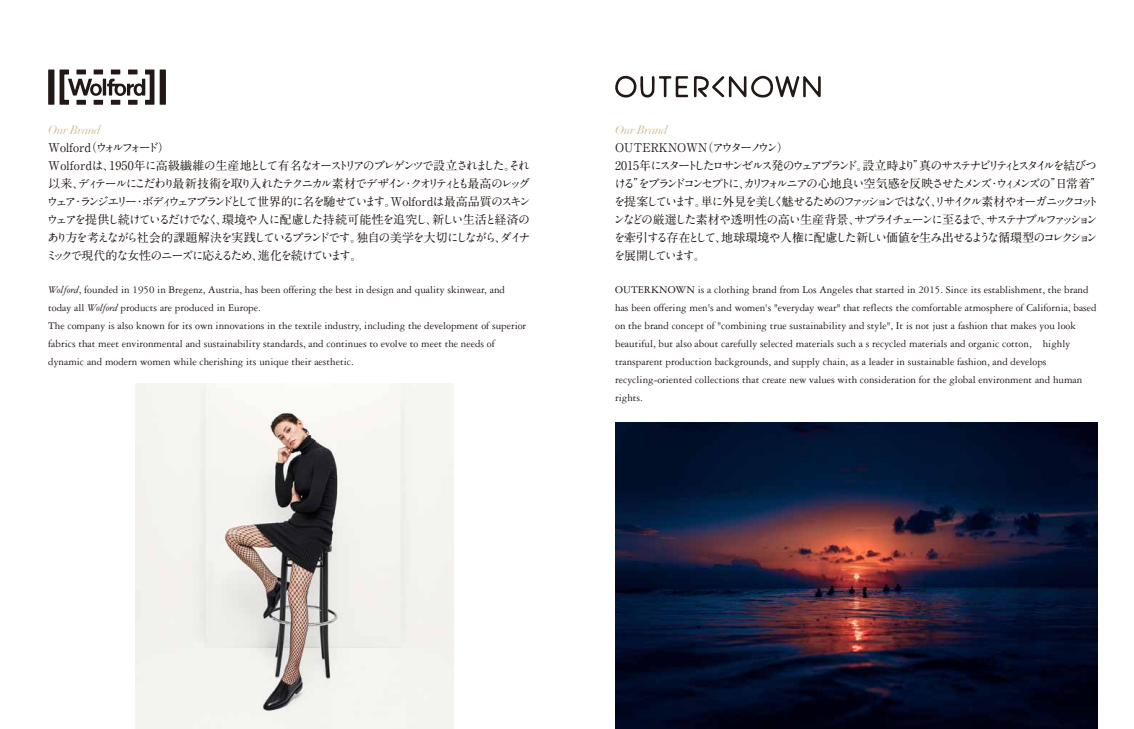
<style>
.page{position:relative;width:1134px;height:729px;background:#fff}
.page>*{position:absolute;margin:0;border:0;box-sizing:border-box;transform-origin:0 0}
.t1{font:700 12px/18px "A1 Mincho Std";letter-spacing:-.14em;color:#221815}
.t2{font:700 12px/18px "A1 Mincho Std";letter-spacing:-.16em;color:#221815}
.t3{font:italic 12px "Didot LT Pro";letter-spacing:-.03em;color:#d4b686}
.t4{font:11px/18px "Garamond 3 LT Std";color:#221815}
.s1{font-style:italic}
</style>
<div class="page">
<img style="left:615px;top:423px;width:483px;height:306px">
<img style="left:136px;top:383px;width:317px;height:346px">
<div style="left:160px;top:69px;width:6px;height:36px;background:#221815"></div>
<div style="left:48px;top:69px;width:6px;height:36px;background:#221815"></div>
<svg style="left:60px;top:69px;width:94px;height:36px"></svg>
<svg style="left:615px;top:75px;width:73px;height:23px"></svg>
<svg style="left:694px;top:75px;width:127px;height:22px"></svg>
<p class="t3" style="left:48px;top:122px;width:54px">Our Brand</p>
<p class="t1" style="left:45px;top:136px;width:487px">Wolford（ウォルフォード）<br>Wolfordは、1950年に高級繊維の生産地として有名なオーストリアのブレゲンツで設立されました。それ以来、ディテールにこだわり最新技術を取り入れたテクニカル素材でデザイン・クオリティとも最高のレッグウェア・ランジエリー・ボディウェアブランドとして世界的に名を馳せています。Wolfordは最高品質のスキンウェアを提供し続けているだけでなく、環境や人に配慮した持続可能性を追究し、新しい生活と経済のあり方を考えながら社会的課題解決を実践しているブランドです。独自の美学を大切にしながら、ダイナミックで現代的な女性のニーズに応えるため、進化を続けています。</p>
<p class="t4" style="left:48px;top:281px;width:480px"><span class="s1">Wolford</span>, founded in 1950 in Bregenz, Austria, has been offering the best in design and quality skinwear, and today all <span class="s1">Wolford</span> products are produced in Europe.<br>The company is also known for its own innovations in the textile industry, including the development of superior fabrics that meet environmental and sustainability standards, and continues to evolve to meet the needs of dynamic and modern women while cherishing its unique their aesthetic.</p>
<p class="t3" style="left:615px;top:122px;width:54px">Our Brand</p>
<p class="t2" style="left:613px;top:136px;width:491px">OUTERKNOWN（アウターノウン）<br>2015年にスタートしたロサンゼルス発のウェアブランド。設立時より”真のサステナビリティとスタイルを結びつける”をブランドコンセプトに、カリフォルニアの心地良い空気感を反映させたメンズ・ウィメンズの”日常着”を提案しています。単に外見を美しく魅せるためのファッションではなく、リサイクル素材やオーガニックコットンなどの厳選した素材や透明性の高い生産背景、サプライチェーンに至るまで、サステナブルファッションを牽引する存在として、地球環境や人権に配慮した新しい価値を生み出せるような循環型のコレクションを展開しています。</p>
<p class="t4" style="left:615px;top:281px;width:483px">OUTERKNOWN is a clothing brand from Los Angeles that started in 2015. Since its establishment, the brand has been offering men's and women's "everyday wear" that reflects the comfortable atmosphere of California, based on the brand concept of "combining true sustainability and style", It is not just a fashion that makes you look beautiful, but also about carefully selected materials such a s recycled materials and organic cotton, highly transparent production backgrounds, and supply chain, as a leader in sustainable fashion, and develops recycling‐oriented collections that create new values with consideration for the global environment and human rights.</p>
</div>
